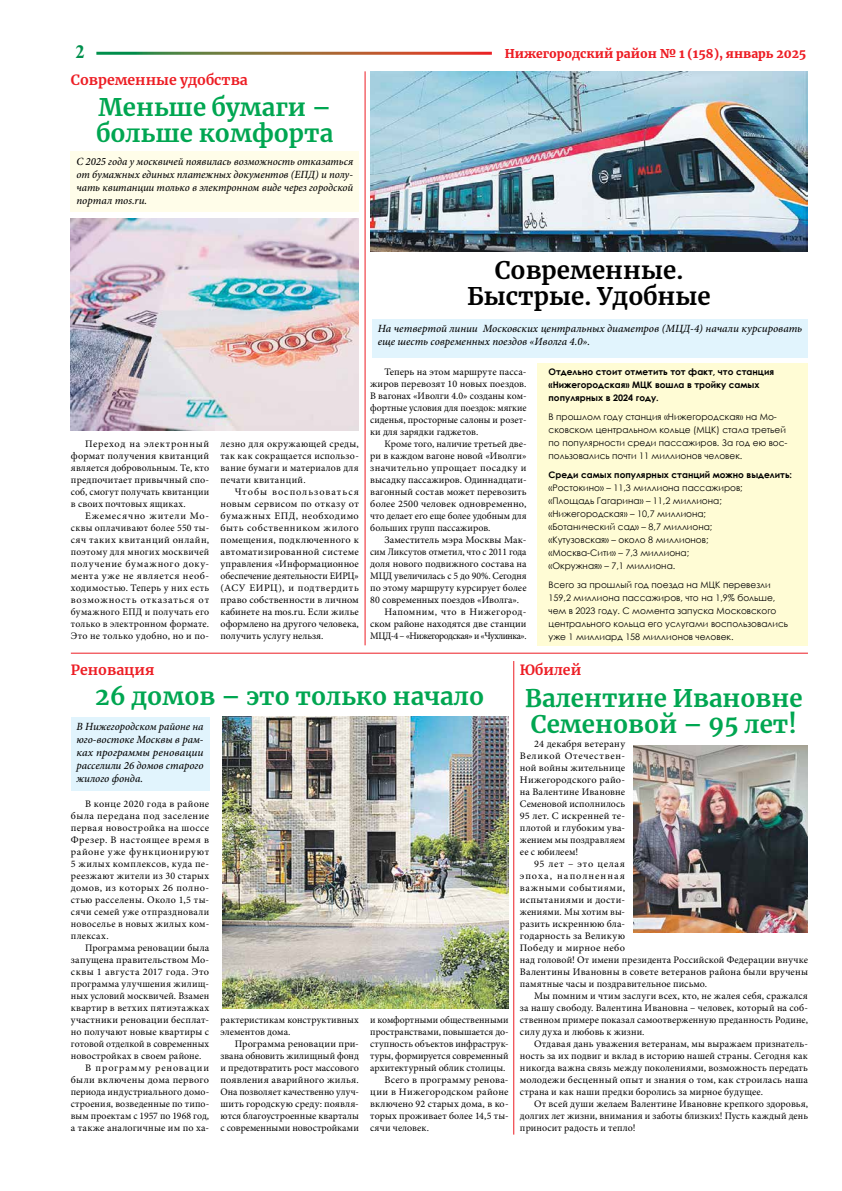
<style>
.page{position:relative;width:842px;height:1191px;background:#fff}
.page>*{position:absolute;margin:0;border:0;box-sizing:border-box;transform-origin:0 0}
.t1{font:700 24px/26px "Merriweather";color:#00a651}
.t2{font:700 24px/26px "Merriweather";color:#000;text-align:center}
.t3{font:700 18px "Newton";color:#00904d}
.t4{font:700 14px "Merriweather";color:#ed1d24}
.t5{font:900 12px "Merriweather";color:#ed1d24}
.t6{font:italic 500 11px/13px "Minion Pro";color:#000;text-align:justify}
.t7{font:10px/12px "Minion Pro";letter-spacing:.01em;color:#000;text-align:justify}
.t8{font:10px "Minion Pro";letter-spacing:.04em;color:#000}
.t9{font:10px "Minion Pro";letter-spacing:-.045em;color:#000;scale:.96 1}
.t10{font:10px "Minion Pro";letter-spacing:-.01em;color:#000}
.t11{font:10px "Minion Pro";letter-spacing:.085em;color:#000}
.t12{font:9px/13px "Century Gothic";color:#000}
.t13{font:700 9px/13px "Century Gothic";color:#000}
</style>
<div class="page">
<div style="left:71px;top:151px;width:288px;height:61px;background:#fffde9"></div>
<div style="left:372px;top:319px;width:436px;height:38px;background:#e1f4fd"></div>
<img style="left:71px;top:219px;width:288px;height:212px">
<img style="left:370px;top:71px;width:438px;height:181px">
<div style="left:537px;top:363px;width:271px;height:282px;background:#fffcd5"></div>
<hr style="left:71px;top:652px;width:737px;height:1px;background:#ed1d24">
<div style="left:71px;top:716px;width:138px;height:74px;background:#e1f4fd"></div>
<img style="left:222px;top:716px;width:287px;height:292px">
<img style="left:634px;top:745px;width:174px;height:188px">
<hr style="left:513px;top:661px;width:1px;height:473px;background:#ed1d24">
<hr style="left:365px;top:71px;width:1px;height:574px;background:#ed1d24">
<h2 class="t3" style="left:75px;top:41px;width:11px">2</h2>
<p class="t5" style="left:505px;top:45px;width:303px">Нижегородский район № 1 (158), январь 2025</p>
<h1 class="t1" style="left:96px;top:93px;width:238px">Меньше бумаги – больше комфорта</h1>
<p class="t6" style="left:77px;top:155px;width:278px">С 2025 года у москвичей появилась возможность отказаться от бумажных единых платежных документов (ЕПД) и полу&shy;чать квитанции только в электронном виде через городской портал mos.ru.</p>
<h3 class="t4" style="left:71px;top:70px;width:178px">Современные удобства</h3>
<p class="t7" style="left:71px;top:438px;width:140px;text-indent:14px">Переход на электронный формат получения квитанций является добровольным. Те, кто предпочитает привычный спо&shy;соб, смогут получать квитанции в своих почтовых ящиках.</p>
<p class="t7" style="left:71px;top:510px;width:140px;text-indent:14px">Ежемесячно жители Мо&shy;сквы оплачивают более 550 ты&shy;сяч таких квитанций онлайн, поэтому для многих москвичей получение бумажного доку&shy;мента уже не является необ&shy;ходимостью. Теперь у них есть возможность отказаться от бумажного ЕПД и получать его только в электронном формате.<br>Это не только удобно, но и по-</p>
<h3 class="t4" style="left:71px;top:660px;width:85px">Реновация</h3>
<p class="t7" style="left:221px;top:438px;width:140px">лезно для окружающей среды, так как сокращается использо&shy;вание бумаги и материалов для печати квитанций.</p>
<p class="t7" style="left:221px;top:486px;width:140px;text-indent:14px">Чтобы воспользоваться новым сервисом по отказу от бумажных ЕПД, необходимо быть собственником жилого помещения, подключенного к автоматизированной системе управления «Информационное обеспечение деятельности ЕИРЦ» (АСУ ЕИРЦ), и подтвердить право собственности в личном кабинете на mos.ru. Если жилье оформлено на другого человека, получить услугу нельзя.</p>
<h1 class="t2" style="left:467px;top:257px;width:245px">Современные.<br>Быстрые. Удобные</h1>
<p class="t6" style="left:378px;top:322px;width:426px">На четвертой линии Московских центральных диаметров (МЦД-4) начали курсировать еще шесть современных поездов «Иволга 4.0».</p>
<p class="t7" style="left:370px;top:366px;width:158px;text-indent:14px">Теперь на этом маршруте пасса&shy;жиров перевозят 10 новых поездов.<br>В вагонах «Иволги 4.0» созданы ком&shy;фортные условия для поездок: мягкие сиденья, просторные салоны и розет&shy;ки для зарядки гаджетов.</p>
<p class="t7" style="left:370px;top:438px;width:158px;text-indent:14px">Кроме того, наличие третьей две&shy;ри в каждом вагоне новой «Иволги» значительно упрощает посадку и высадку пассажиров. Одиннадцати&shy;вагонный состав может перевозить более 2500 человек одновременно, что делает его еще более удобным для больших групп пассажиров.</p>
<p class="t7" style="left:384px;top:534px;width:144px">Заместитель мэра Москвы Мак-</p>
<p class="t10" style="left:370px;top:545px;width:158px">сим Ликсутов отметил, что с 2011 года</p>
<p class="t7" style="left:370px;top:558px;width:158px">доля нового подвижного состава на</p>
<p class="t7" style="left:370px;top:570px;width:158px">МЦД увеличилась с 5 до 90%. Сегодня</p>
<p class="t7" style="left:370px;top:582px;width:158px">по этому маршруту курсирует более</p>
<p class="t7" style="left:370px;top:594px;width:150px">80 современных поездов «Иволга».</p>
<p class="t8" style="left:384px;top:605px;width:144px">Напомним, что в Нижегород-</p>
<p class="t7" style="left:370px;top:618px;width:158px">ском районе находятся две станции</p>
<p class="t9" style="left:370px;top:629px;width:164px">МЦД-4 – «Нижегородская» и «Чухлинка».</p>
<p class="t13" style="left:549px;top:365px;width:227px">Отдельно стоит отметить тот факт, что станция «Нижегородская» МЦК вошла в тройку самых популярных в 2024 году.</p>
<p class="t12" style="left:549px;top:410px;width:241px">В прошлом году станция «Нижегородская» на Мо&shy;сковском центральном кольце (МЦК) стала третьей по популярности среди пассажиров. За год ею вос&shy;пользовались почти 11 миллионов человек.</p>
<p class="t13" style="left:549px;top:468px;width:245px">Среди самых популярных станций можно выделить:</p>
<p class="t12" style="left:549px;top:481px;width:196px">«Ростокино» – 11,3 миллиона пассажиров; «Площадь Гагарина» – 11,2 миллиона; «Нижегородская» – 10,7 миллиона; «Ботанический сад» – 8,7 миллиона; «Кутузовская» – около 8 миллионов; «Москва-Сити» – 7,3 миллиона; «Окружная» – 7,1 миллиона.</p>
<p class="t12" style="left:549px;top:578px;width:241px">Всего за прошлый год поезда на МЦК перевезли 159,2 миллиона пассажиров, что на 1,9% больше, чем в 2023 году. С момента запуска Московского центрального кольца его услугами воспользовались уже 1 миллиард 158 миллионов человек.</p>
<h3 class="t4" style="left:520px;top:660px;width:63px">Юбилей</h3>
<h1 class="t1" style="left:95px;top:683px;width:390px">26 домов – это только начало</h1>
<p class="t6" style="left:77px;top:720px;width:129px">В Нижегородском районе на юго-востоке Москвы в рам&shy;ках программы реновации расселили 26 домов старого жилого фонда.</p>
<p class="t7" style="left:71px;top:798px;width:140px;text-indent:14px">В конце 2020 года в районе была передана под заселение первая новостройка на шоссе Фрезер. В настоящее время в районе уже функционируют 5 жилых комплексов, куда пе&shy;реезжают жители из 30 старых домов, из которых 26 полно&shy;стью расселены. Около 1,5 ты&shy;сячи семей уже отпраздновали новоселье в новых жилых ком&shy;плексах.</p>
<p class="t7" style="left:85px;top:942px;width:126px">Программа реновации была</p>
<p class="t7" style="left:71px;top:954px;width:140px">запущена правительством Мо-</p>
<p class="t8" style="left:71px;top:965px;width:140px">сквы 1 августа 2017 года. Это</p>
<p class="t7" style="left:71px;top:978px;width:140px">программа улучшения жилищ-</p>
<p class="t7" style="left:71px;top:990px;width:140px">ных условий москвичей. Взамен</p>
<p class="t7" style="left:71px;top:1002px;width:140px">квартир в ветхих пятиэтажках</p>
<p class="t7" style="left:71px;top:1014px;width:140px">участники реновации бесплат-</p>
<p class="t7" style="left:71px;top:1026px;width:140px">но получают новые квартиры с</p>
<p class="t7" style="left:71px;top:1038px;width:140px">готовой отделкой в современных</p>
<p class="t7" style="left:71px;top:1050px;width:132px">новостройках в своем районе.</p>
<p class="t11" style="left:85px;top:1061px;width:126px">В программу реновации</p>
<p class="t7" style="left:71px;top:1074px;width:140px">были включены дома первого</p>
<p class="t7" style="left:71px;top:1086px;width:140px">периода индустриального домо-</p>
<p class="t7" style="left:71px;top:1098px;width:140px">строения, возведенные по типо-</p>
<p class="t7" style="left:71px;top:1110px;width:140px">вым проектам с 1957 по 1968 год,</p>
<p class="t7" style="left:71px;top:1122px;width:140px">а также аналогичные им по ха-</p>
<p class="t7" style="left:221px;top:1014px;width:140px">рактеристикам конструктивных элементов дома.</p>
<p class="t7" style="left:221px;top:1038px;width:140px;text-indent:14px">Программа реновации при&shy;звана обновить жилищный фонд и предотвратить рост массового появления аварийного жилья.<br>Она позволяет качественно улуч&shy;шить городскую среду: появля&shy;ются благоустроенные кварталы с современными новостройками</p>
<p class="t7" style="left:370px;top:1014px;width:140px">и комфортными общественными</p>
<p class="t7" style="left:370px;top:1026px;width:140px">пространствами, повышается до-</p>
<p class="t7" style="left:370px;top:1038px;width:140px">ступность объектов инфраструк-</p>
<p class="t7" style="left:370px;top:1050px;width:140px">туры, формируется современный</p>
<p class="t7" style="left:370px;top:1062px;width:137px">архитектурный облик столицы.</p>
<p class="t7" style="left:384px;top:1074px;width:126px">Всего в программу ренова-</p>
<p class="t7" style="left:370px;top:1086px;width:140px">ции в Нижегородском районе</p>
<p class="t7" style="left:370px;top:1098px;width:140px">включено 92 старых дома, в ко-</p>
<p class="t7" style="left:370px;top:1110px;width:140px">торых проживает более 14,5 ты-</p>
<p class="t7" style="left:370px;top:1122px;width:60px">сячи человек.</p>
<h1 class="t1" style="left:525px;top:684px;width:279px">Валентине Ивановне<br>Семеновой – 95 лет!</h1>
<p class="t7" style="left:520px;top:738px;width:107px;text-indent:14px">24 декабря ветерану Великой Отечествен&shy;ной войны жительнице Нижегородского райо&shy;на Валентине Ивановне Семеновой исполнилось 95 лет. С искренней те&shy;плотой и глубоким ува&shy;жением мы поздравляем ее с юбилеем!</p>
<p class="t7" style="left:520px;top:858px;width:290px;text-align:left;text-indent:14px">95 лет – это целая<br>эпоха, наполненная<br>важными событиями,<br>испытаниями и дости-<br>жениями. Мы хотим вы-<br>разить искреннюю бла-<br>годарность за Великую<br>Победу и мирное небо<br>над головой! От имени президента Российской Федерации внучке<br>Валентины Ивановны в совете ветеранов района были вручены памятные часы и поздравительное письмо.</p>
<p class="t7" style="left:520px;top:990px;width:290px;text-indent:14px">Мы помним и чтим заслуги всех, кто, не жалея себя, сражался за нашу свободу. Валентина Ивановна – человек, который на соб&shy;ственном примере показал самоотверженную преданность Родине, силу духа и любовь к жизни.</p>
<p class="t7" style="left:520px;top:1038px;width:290px;text-indent:14px">Отдавая дань уважения ветеранам, мы выражаем признатель&shy;ность за их подвиг и вклад в историю нашей страны. Сегодня как никогда важна связь между поколениями, возможность передать молодежи бесценный опыт и знания о том, как строилась наша страна и как наши предки боролись за мирное будущее.</p>
<p class="t7" style="left:520px;top:1098px;width:290px;text-indent:14px">От всей души желаем Валентине Ивановне крепкого здоровья, долгих лет жизни, внимания и заботы близких! Пусть каждый день приносит радость и тепло!</p>
</div>
